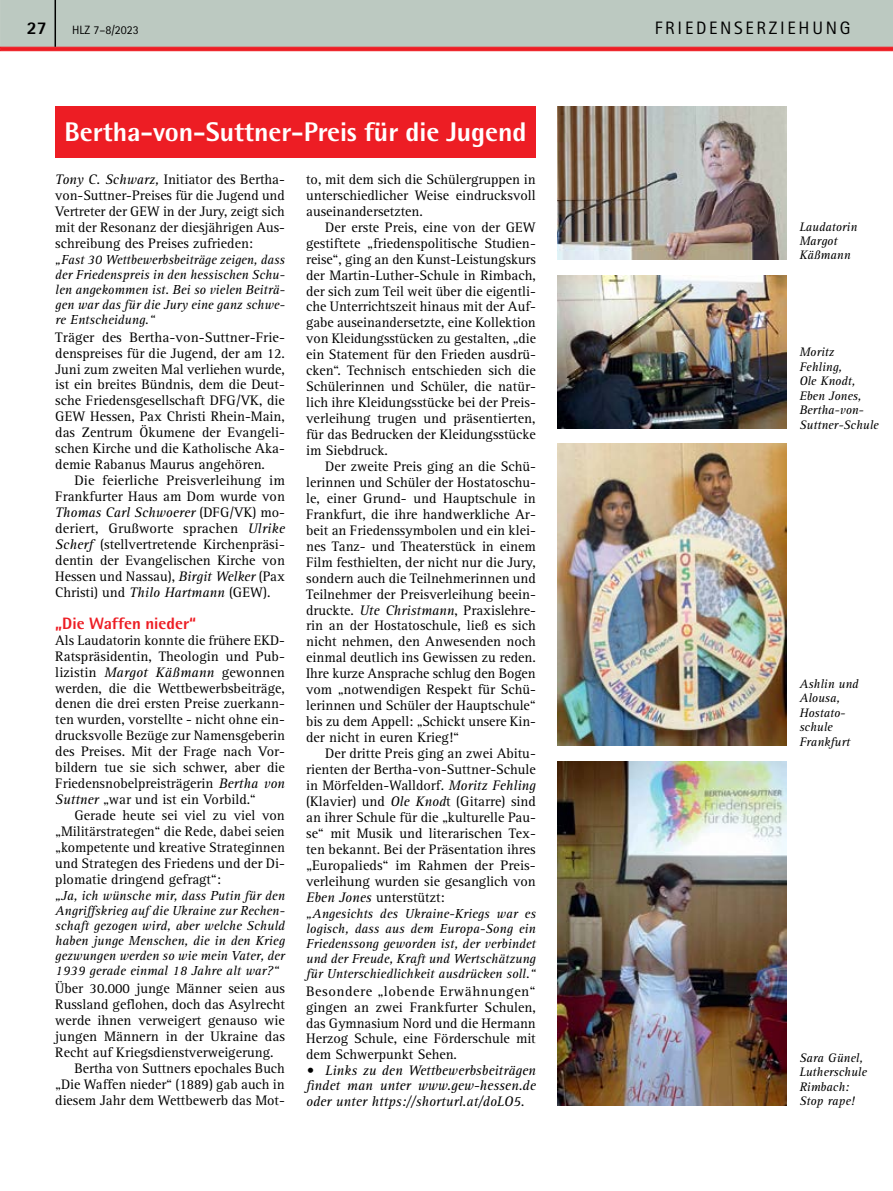
<style>
.page{position:relative;width:893px;height:1191px;background:#fff}
.page>*{position:absolute;margin:0;border:0;box-sizing:border-box;transform-origin:0 0}
.Zwischenüberschrift{font:800 27px "Rotis Semi Sans Std";letter-spacing:-.005em;color:#fff}
.Kolumnentitel_rechts{font:18px "Rotis Sans Serif Std";letter-spacing:.15em;color:#000}
.t1{font:800 18px "Rotis Sans Serif Std";color:#000}
.Zwischenüberschrift-2{font:800 16.5px "Rotis Semi Sans Std";color:#ed1d24}
.Fließtext{font:14.25px/15.9px "Rotis Serif Std";color:#000;text-align:justify}
.Fließtext_ohne_Einzu{font:14.25px/15.9px "Rotis Serif Std";color:#000;text-align:justify}
.t2{font:italic 14.25px/15.6px "Rotis Serif Std";color:#000;text-align:justify}
.Zitat{font:italic 13.5px/15px "Rotis Serif Std";color:#000;text-align:justify}
.Bildunterschrift{font:italic 12.75px/14.4px "Rotis Serif Std";color:#000}
.t3{font:12px "Rotis Sans Serif Std";color:#000}
.s1{font-style:italic}
</style>
<div class="page">
<svg style="left:0;top:0;width:893px;height:51px"></svg>
<hr style="left:55px;top:0;width:1px;height:47px;background:#000">
<div style="left:55px;top:106px;width:481px;height:51px;background:#ed1d24"></div>
<img style="left:557px;top:106px;width:230px;height:153px">
<img style="left:557px;top:275px;width:230px;height:153px">
<img style="left:557px;top:443px;width:230px;height:302px">
<img style="left:557px;top:761px;width:230px;height:344px">
<p class="t1" style="left:27px;top:16px;width:22px">27</p>
<p class="t3" style="left:72px;top:23px;width:68px">HLZ 7–8/2023</p>
<p class="Kolumnentitel_rechts" style="left:655px;top:17px;width:197px">FRIEDENSERZIEHUNG</p>
<p class="Zwischenüberschrift" style="left:64px;top:115px;width:464px">Bertha-von-Suttner-Preis für die Jugend</p>
<p class="Fließtext_ohne_Einzu" style="left:55px;top:172px;width:231px"><span class="s1">Tony C. Schwarz,</span> Initiator des Bertha&shy;von-Suttner-Preises für die Jugend und Vertreter der GEW in der Jury, zeigt sich mit der Resonanz der diesjährigen Aus&shy;schreibung des Preises zufrieden:</p>
<p class="Zitat" style="left:55px;top:252px;width:231px">„Fast 30 Wettbewerbsbeiträge zeigen, dass der Friedenspreis in den hessischen Schu&shy;len angekommen ist. Bei so vielen Beiträ&shy;gen war das für die Jury eine ganz schwe&shy;re Entscheidung.“</p>
<p class="Fließtext_ohne_Einzu" style="left:55px;top:329px;width:231px">Träger des Bertha-von-Suttner-Frie&shy;denspreises für die Jugend, der am 12.<br>Juni zum zweiten Mal verliehen wurde, ist ein breites Bündnis, dem die Deut&shy;sche Friedensgesellschaft DFG/VK, die GEW Hessen, Pax Christi Rhein-Main, das Zentrum Ökumene der Evangeli&shy;schen Kirche und die Katholische Aka&shy;demie Rabanus Maurus angehören.</p>
<p class="Fließtext" style="left:55px;top:473px;width:231px;text-indent:19px">Die feierliche Preisverleihung im Frankfurter Haus am Dom wurde von <span class="s1">Thomas Carl Schwoerer</span> (DFG/VK) mo&shy;deriert, Grußworte sprachen <span class="s1">Ulrike Scherf</span> (stellvertretende Kirchenpräsi&shy;dentin der Evangelischen Kirche von Hessen und Nassau), <span class="s1">Birgit Welker</span> (Pax Christi) und <span class="s1">Thilo Hartmann</span> (GEW).</p>
<p class="Zwischenüberschrift-2" style="left:55px;top:612px;width:142px">„Die Waffen nieder“</p>
<p class="Fließtext_ohne_Einzu" style="left:55px;top:632px;width:231px">Als Laudatorin konnte die frühere EKD-Ratspräsidentin, Theologin und Pub&shy;lizistin <span class="s1">Margot Käßmann</span> gewonnen werden, die die Wettbewerbsbeiträge, denen die drei ersten Preise zuerkann&shy;ten wurden, vorstellte - nicht ohne ein&shy;drucksvolle Bezüge zur Namensgeberin des Preises. Mit der Frage nach Vor&shy;bildern tue sie sich schwer, aber die Friedensnobelpreisträgerin <span class="s1">Bertha von Suttner</span> „war und ist ein Vorbild.“</p>
<p class="Fließtext" style="left:55px;top:808px;width:231px;text-indent:19px">Gerade heute sei viel zu viel von „Militärstrategen“ die Rede, dabei seien „kompetente und kreative Strateginnen und Strategen des Friedens und der Di&shy;plomatie dringend gefragt“:</p>
<p class="Zitat" style="left:55px;top:888px;width:231px">„Ja, ich wünsche mir, dass Putin für den Angriffskrieg auf die Ukraine zur Rechen&shy;schaft gezogen wird, aber welche Schuld haben junge Menschen, die in den Krieg gezwungen werden so wie mein Vater, der 1939 gerade einmal 18 Jahre alt war?“</p>
<p class="Fließtext_ohne_Einzu" style="left:55px;top:980px;width:231px">Über 30.000 junge Männer seien aus Russland geflohen, doch das Asylrecht werde ihnen verweigert genauso wie jungen Männern in der Ukraine das Recht auf Kriegsdienstverweigerung.</p>
<p class="Fließtext" style="left:55px;top:1060px;width:231px;text-indent:19px">Bertha von Suttners epochales Buch „Die Waffen nieder“ (1889) gab auch in diesem Jahr dem Wettbewerb das Mot-</p>
<p class="Fließtext" style="left:306px;top:172px;width:231px">to, mit dem sich die Schülergruppen in unterschiedlicher Weise eindrucksvoll auseinandersetzten.</p>
<p class="Fließtext" style="left:306px;top:219px;width:231px;text-indent:19px">Der erste Preis, eine von der GEW gestiftete „friedenspolitische Studien&shy;reise“, ging an den Kunst-Leistungskurs der Martin-Luther-Schule in Rimbach, der sich zum Teil weit über die eigentli&shy;che Unterrichtszeit hinaus mit der Auf&shy;gabe auseinandersetzte, eine Kollektion von Kleidungsstücken zu gestalten, „die ein Statement für den Frieden ausdrü&shy;cken“. Technisch entschieden sich die Schülerinnen und Schüler, die natür&shy;lich ihre Kleidungsstücke bei der Preis&shy;verleihung trugen und präsentierten, für das Bedrucken der Kleidungsstücke im Siebdruck.</p>
<p class="Fließtext" style="left:306px;top:459px;width:231px;text-indent:19px">Der zweite Preis ging an die Schü&shy;lerinnen und Schüler der Hostatoschu&shy;le, einer Grund- und Hauptschule in Frankfurt, die ihre handwerkliche Ar&shy;beit an Friedenssymbolen und ein klei&shy;nes Tanz- und Theaterstück in einem Film festhielten, der nicht nur die Jury, sondern auch die Teilnehmerinnen und Teilnehmer der Preisverleihung beein&shy;druckte. <span class="s1">Ute Christmann</span>, Praxislehre&shy;rin an der Hostatoschule, ließ es sich nicht nehmen, den Anwesenden noch einmal deutlich ins Gewissen zu reden.<br>Ihre kurze Ansprache schlug den Bogen vom „notwendigen Respekt für Schü&shy;lerinnen und Schüler der Hauptschule“ bis zu dem Appell: „Schickt unsere Kin&shy;der nicht in euren Krieg!“</p>
<p class="Fließtext" style="left:306px;top:746px;width:231px;text-indent:19px">Der dritte Preis ging an zwei Abitu&shy;rienten der Bertha-von-Suttner-Schule in Mörfelden-Walldorf. <span class="s1">Moritz Fehling </span>(Klavier) und <span class="s1">Ole Knod</span>t (Gitarre) sind an ihrer Schule für die „kulturelle Pau&shy;se“ mit Musik und literarischen Tex&shy;ten bekannt. Bei der Präsentation ihres „Europalieds“ im Rahmen der Preis&shy;verleihung wurden sie gesanglich von <span class="s1">Eben Jones</span> unterstützt:</p>
<p class="Zitat" style="left:306px;top:906px;width:231px">„Angesichts des Ukraine-Kriegs war es logisch, dass aus dem Europa-Song ein Friedenssong geworden ist, der verbindet und der Freude, Kraft und Wertschätzung für Unterschiedlichkeit ausdrücken soll.“</p>
<p class="Fließtext_ohne_Einzu" style="left:306px;top:983px;width:231px">Besondere „lobende Erwähnungen“ gingen an zwei Frankfurter Schulen, das Gymnasium Nord und die Hermann Herzog Schule, eine Förderschule mit dem Schwerpunkt Sehen.</p>
<p class="t2" style="left:306px;top:1062px;width:231px">• Links zu den Wettbewerbsbeiträgen findet man unter www.gew-hessen.de oder unter https://shorturl.at/doLO5.</p>
<p class="Bildunterschrift" style="left:799px;top:220px;width:59px">Laudatorin</p>
<p class="Bildunterschrift" style="left:799px;top:234px;width:40px">Margot</p>
<p class="Bildunterschrift" style="left:799px;top:248px;width:53px">Käßmann</p>
<p class="Bildunterschrift" style="left:799px;top:345px;width:36px">Moritz</p>
<p class="Bildunterschrift" style="left:799px;top:360px;width:44px">Fehling,</p>
<p class="Bildunterschrift" style="left:799px;top:374px;width:64px">Ole Knodt,<br>Eben Jones,</p>
<p class="Bildunterschrift" style="left:799px;top:403px;width:81px">Bertha-von-<br>Suttner-Schule</p>
<p class="Bildunterschrift" style="left:799px;top:677px;width:61px">Ashlin und<br>Alousa,</p>
<p class="Bildunterschrift" style="left:799px;top:705px;width:52px">Hostato&shy;schule<br>Frankfurt</p>
<p class="Bildunterschrift" style="left:799px;top:1051px;width:65px">Sara Günel,</p>
<p class="Bildunterschrift" style="left:799px;top:1065px;width:69px">Lutherschule<br>Rimbach:</p>
<p class="Bildunterschrift" style="left:799px;top:1094px;width:57px">Stop rape!</p>
</div>
